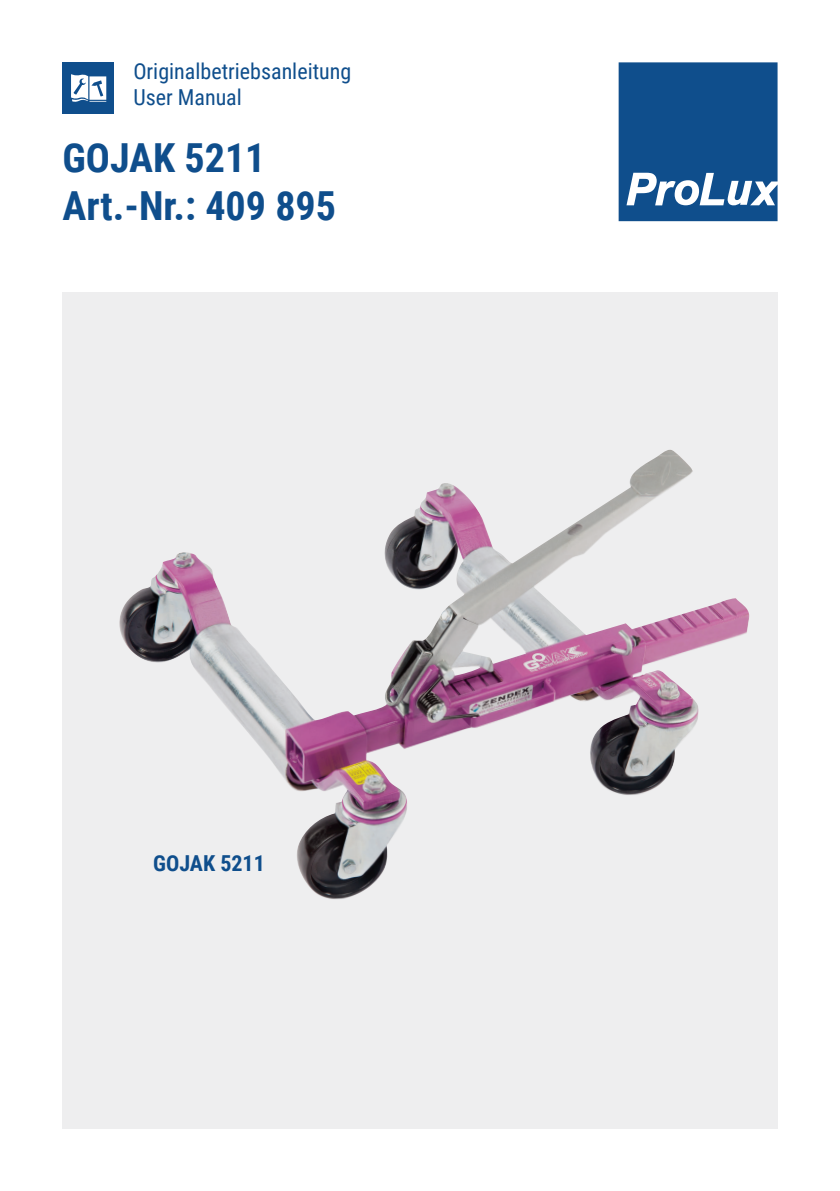
<style>
.page{position:relative;width:840px;height:1191px;background:#fff}
.page>*{position:absolute;margin:0;border:0;box-sizing:border-box;transform-origin:0 0}
.t1{font:700 40px/48px "Roboto Condensed";color:#0f4e8c}
.t2{font:22px/26px "Roboto Condensed";color:#0f4e8c}
.t3{font:700 22px "Roboto Condensed";color:#0f4e8c}
</style>
<div class="page">
<svg style="left:618px;top:62px;width:159px;height:159px;background:#265f97"></svg>
<div style="left:62px;top:292px;width:715px;height:836px;background:#eeeeef"></div>
<div style="left:62px;top:62px;width:51px;height:51px;background:#0f4e8c"></div>
<svg style="left:71px;top:74px;width:35px;height:28px"></svg>
<img style="left:119px;top:456px;width:630px;height:443px">
<p class="t2" style="left:133px;top:57px;width:219px">Originalbetriebsanleitung<br>User Manual</p>
<h1 class="t1" style="left:62px;top:132px;width:275px">GOJAK 5211<br>Art.-Nr.: 409 895</h1>
<p class="t3" style="left:153px;top:848px;width:113px">GOJAK 5211</p>
</div>
